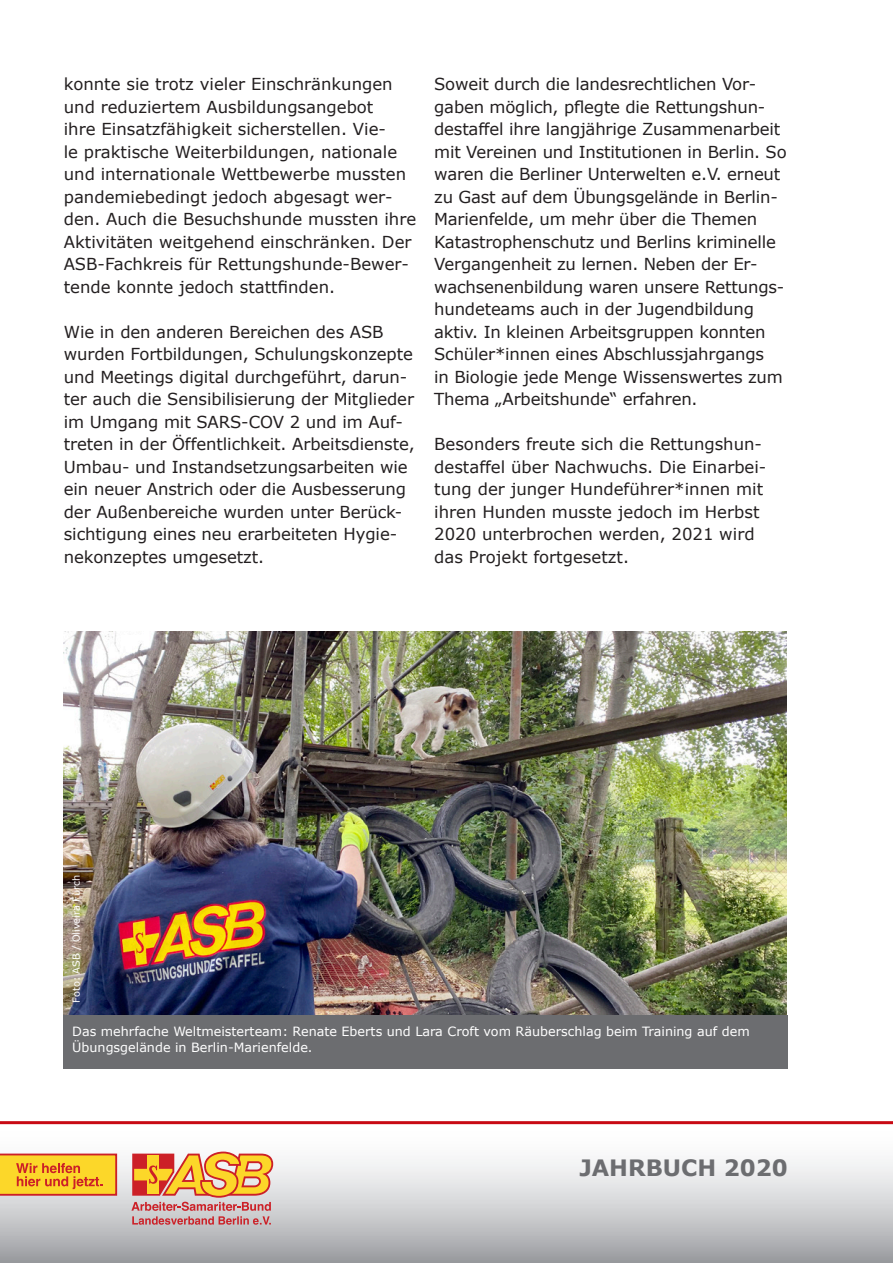
<style>
.page{position:relative;width:893px;height:1263px;background:#fff}
.page>*{position:absolute;margin:0;border:0;box-sizing:border-box;transform-origin:0 0}
.t1{font:700 22.5px "Verdana";color:#6c6d70}
.Inhalt_Text{font:16.5px/22.5px "Verdana";letter-spacing:-.005em;color:#231f20}
.BU_BIlderbox{font:12.75px/16.5px "Verdana";color:#fff}
.BU_BIlderbox-2{font:9.75px "Verdana";color:#fff}
</style>
<div class="page">
<img style="left:64px;top:631px;width:723px;height:384px">
<div style="left:0;top:1124px;width:893px;height:139px;background:linear-gradient(to bottom,#fff,#a3a4a8)"></div>
<hr style="left:0;top:1121px;width:893px;height:3px;background:#c80a14">
<svg style="left:0;top:1153px;width:117px;height:43px;background:#f0ae2c"></svg>
<svg style="left:131px;top:1151px;width:142px;height:74px;background:#dfa275"></svg>
<div style="left:64px;top:1015px;width:724px;height:53px;background:#6c6d70"></div>
<p class="Inhalt_Text" style="left:64px;top:72px;width:354px">konnte sie trotz vieler Einschränkungen und reduziertem Ausbildungsangebot<br>ihre Einsatzfähigkeit sicherstellen. Vie-<br>le praktische Weiterbildungen, nationale und internationale Wettbewerbe mussten pandemiebedingt jedoch abgesagt wer&shy;den. Auch die Besuchshunde mussten ihre Aktivitäten weitgehend einschränken. Der ASB-Fachkreis für Rettungshunde-Bewer&shy;tende konnte jedoch stattfinden.</p>
<p class="Inhalt_Text" style="left:64px;top:320px;width:353px">Wie in den anderen Bereichen des ASB wurden Fortbildungen, Schulungskonzepte und Meetings digital durchgeführt, darun&shy;ter auch die Sensibilisierung der Mitglieder im Umgang mit SARS-COV 2 und im Auf&shy;treten in der Öffentlichkeit. Arbeitsdienste, Umbau- und Instandsetzungsarbeiten wie ein neuer Anstrich oder die Ausbesserung der Außenbereiche wurden unter Berück&shy;sichtigung eines neu erarbeiteten Hygie&shy;nekonzeptes umgesetzt.</p>
<p class="Inhalt_Text" style="left:434px;top:72px;width:354px">Soweit durch die landesrechtlichen Vor&shy;gaben möglich, pflegte die Rettungshun&shy;destaffel ihre langjährige Zusammenarbeit mit Vereinen und Institutionen in Berlin. So waren die Berliner Unterwelten e.V. erneut zu Gast auf dem Übungsgelände in Berlin-Marienfelde, um mehr über die Themen Katastrophenschutz und Berlins kriminelle Vergangenheit zu lernen. Neben der Er&shy;wachsenenbildung waren unsere Rettungs&shy;hundeteams auch in der Jugendbildung aktiv. In kleinen Arbeitsgruppen konnten Schüler*innen eines Abschlussjahrgangs<br>in Biologie jede Menge Wissenswertes zum Thema „Arbeitshunde“ erfahren.</p>
<p class="Inhalt_Text" style="left:434px;top:432px;width:334px">Besonders freute sich die Rettungshun&shy;destaffel über Nachwuchs. Die Einarbei&shy;tung der junger Hundeführer*innen mit ihren Hunden musste jedoch im Herbst 2020 unterbrochen werden, 2021 wird das Projekt fortgesetzt.</p>
<p class="BU_BIlderbox-2" style="left:70px;top:1002px;width:129px;rotate:-90deg">Foto: ASB / Oliveira Fürch</p>
<p class="BU_BIlderbox" style="left:72px;top:1022px;width:679px">Das mehrfache Weltmeisterteam: Renate Eberts und Lara Croft vom Räuberschlag beim Training auf dem<br>Übungsgelände in Berlin-Marienfelde.</p>
<p class="t1" style="left:579px;top:1154px;width:210px">JAHRBUCH 2020</p>
</div>
